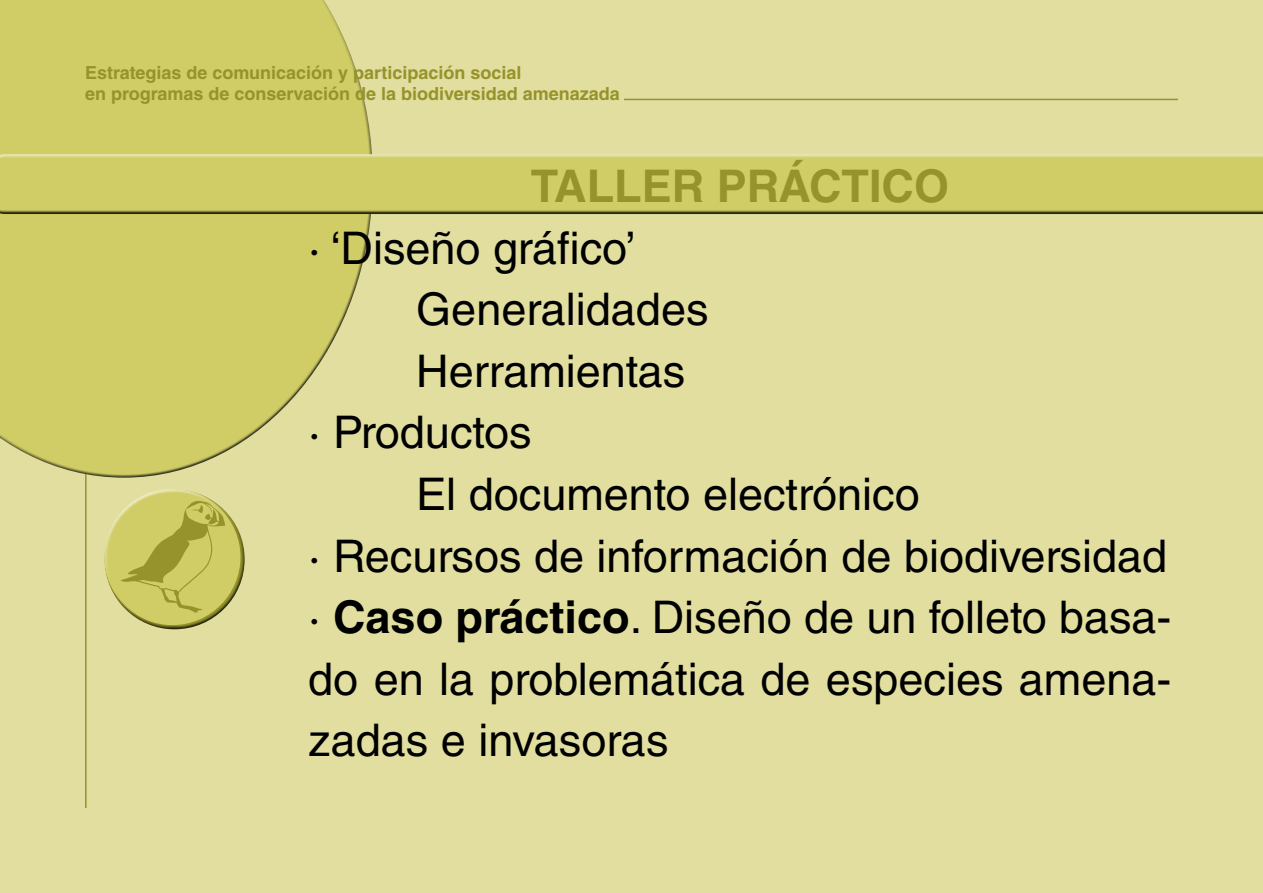
<style>
.page{position:relative;width:1263px;height:893px;background:#e1dea0}
.page>*{position:absolute;margin:0;border:0;box-sizing:border-box;transform-origin:0 0}
.t1{font:45px "Helvetica LT Std";color:#000}
.t2{font:700 45px "Helvetica LT Std";color:#96932c}
.t3{font:700 18px/21.6px "Helvetica LT Std";color:#96932c}
.s1{font-weight:700}
</style>
<div class="page">
<hr style="left:85px;top:474px;width:2px;height:334px;background:#96932c">
<div style="left:0;top:0;width:375px;height:478px;background:#000;opacity:.75"></div>
<hr style="left:624px;top:99px;width:554px;height:1px;background:#96932c">
<div style="left:103px;top:487px;width:135px;height:106px;background:#fff;opacity:.75"></div>
<div style="left:107px;top:511px;width:140px;height:118px;background:#000;opacity:.75"></div>
<svg style="left:119px;top:501px;width:106px;height:112px"></svg>
<div style="left:0;top:152px;width:1263px;height:55px;background:#fff;opacity:.75"></div>
<div style="left:0;top:159px;width:1263px;height:56px;background:#000;opacity:.75"></div>
<p class="t3" style="left:85px;top:61px;width:536px">Estrategias de comunicación y participación social<br>en programas de conservación de la biodiversidad amenazada</p>
<p class="t2" style="left:531px;top:159px;width:420px">TALLER PRÁCTICO</p>
<p class="t1" style="left:308px;top:222px;width:329px">· ‘Diseño gráfico’</p>
<p class="t1" style="left:416px;top:284px;width:294px">Generalidades</p>
<p class="t1" style="left:416px;top:345px;width:271px">Herramientas</p>
<p class="t1" style="left:308px;top:407px;width:225px">· Productos</p>
<p class="t1" style="left:416px;top:468px;width:505px">El documento electrónico</p>
<p class="t1" style="left:308px;top:530px;width:860px">· Recursos de información de biodiversidad</p>
<p class="t1" style="left:308px;top:591px;width:865px">· <span class="s1">Caso práctico</span>. Diseño de un folleto basa-</p>
<p class="t1" style="left:308px;top:653px;width:865px">do en la problemática de especies amena-</p>
<p class="t1" style="left:308px;top:714px;width:362px">zadas e invasoras</p>
</div>
